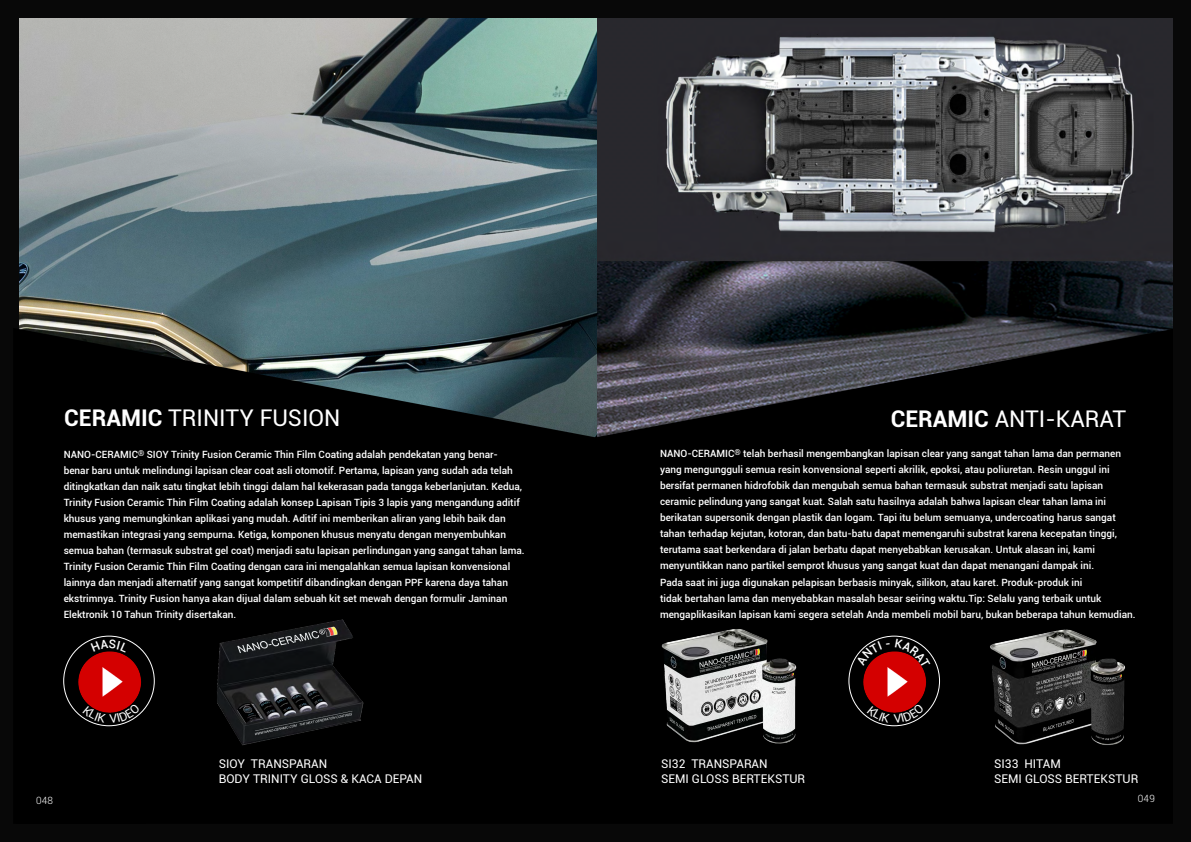
<style>
.page{position:relative;width:1191px;height:842px;background:#000}
.page>*{position:absolute;margin:0;border:0;box-sizing:border-box;transform-origin:0 0}
.t1{font:23px "Roboto";color:#fff}
.t2{font:12px/14.4px "Roboto";color:#fff}
.t3{font:500 10px/16px "Roboto";color:#fff}
.t4{font:300 10px "Roboto";letter-spacing:.03em;color:#fff}
.s1{font-weight:700}
</style>
<div class="page">
<img style="left:19px;top:18px;width:1153px;height:155px">
<img style="left:19px;top:173px;width:1154px;height:554px">
<img style="left:212px;top:619px;width:155px;height:126px">
<svg style="left:64px;top:636px;width:90px;height:90px"></svg>
<img style="left:73px;top:646px;width:73px;height:71px">
<img style="left:650px;top:618px;width:156px;height:126px">
<img style="left:977px;top:616px;width:164px;height:129px">
<svg style="left:849px;top:636px;width:90px;height:90px"></svg>
<img style="left:858px;top:646px;width:73px;height:71px">
<svg style="left:91px;top:640px;width:38px;height:12px"></svg>
<svg style="left:83px;top:704px;width:57px;height:19px"></svg>
<svg style="left:856px;top:639px;width:74px;height:29px"></svg>
<svg style="left:867px;top:704px;width:57px;height:19px"></svg>
<h1 class="t1" style="left:64px;top:404px;width:278px"><span class="s1">CERAMIC</span> TRINITY FUSION</h1>
<p class="t3" style="left:64px;top:447px;width:462px">NANO-CERAMIC<sup>®</sup> SIOY Trinity Fusion Ceramic Thin Film Coating adalah pendekatan yang benar&shy;benar baru untuk melindungi lapisan clear coat asli otomotif. Pertama, lapisan yang sudah ada telah ditingkatkan dan naik satu tingkat lebih tinggi dalam hal kekerasan pada tangga keberlanjutan. Kedua, Trinity Fusion Ceramic Thin Film Coating adalah konsep Lapisan Tipis 3 lapis yang mengandung aditif khusus yang memungkinkan aplikasi yang mudah. Aditif ini memberikan aliran yang lebih baik dan memastikan integrasi yang sempurna. Ketiga, komponen khusus menyatu dengan menyembuhkan semua bahan (termasuk substrat gel coat) menjadi satu lapisan perlindungan yang sangat tahan lama.<br>Trinity Fusion Ceramic Thin Film Coating dengan cara ini mengalahkan semua lapisan konvensional lainnya dan menjadi alternatif yang sangat kompetitif dibandingkan dengan PPF karena daya tahan ekstrimnya. Trinity Fusion hanya akan dijual dalam sebuah kit set mewah dengan formulir Jaminan Elektronik 10 Tahun Trinity disertakan.</p>
<p class="t2" style="left:219px;top:757px;width:205px">SIOY TRANSPARAN<br>BODY TRINITY GLOSS &amp; KACA DEPAN</p>
<h1 class="t1" style="left:890px;top:405px;width:237px"><span class="s1">CERAMIC</span> ANTI-KARAT</h1>
<p class="t3" style="left:660px;top:446px;width:477px">NANO-CERAMIC<sup>®</sup> telah berhasil mengembangkan lapisan clear yang sangat tahan lama dan permanen yang mengungguli semua resin konvensional seperti akrilik, epoksi, atau poliuretan. Resin unggul ini bersifat permanen hidrofobik dan mengubah semua bahan termasuk substrat menjadi satu lapisan ceramic pelindung yang sangat kuat. Salah satu hasilnya adalah bahwa lapisan clear tahan lama ini berikatan supersonik dengan plastik dan logam. Tapi itu belum semuanya, undercoating harus sangat tahan terhadap kejutan, kotoran, dan batu-batu dapat memengaruhi substrat karena kecepatan tinggi, terutama saat berkendara di jalan berbatu dapat menyebabkan kerusakan. Untuk alasan ini, kami menyuntikkan nano partikel semprot khusus yang sangat kuat dan dapat menangani dampak ini.<br>Pada saat ini juga digunakan pelapisan berbasis minyak, silikon, atau karet. Produk-produk ini<br>tidak bertahan lama dan menyebabkan masalah besar seiring waktu.Tip: Selalu yang terbaik untuk mengaplikasikan lapisan kami segera setelah Anda membeli mobil baru, bukan beberapa tahun kemudian.</p>
<p class="t2" style="left:661px;top:757px;width:146px">SI32 TRANSPARAN<br>SEMI GLOSS BERTEKSTUR</p>
<p class="t2" style="left:994px;top:757px;width:146px">SI33 HITAM<br>SEMI GLOSS BERTEKSTUR</p>
<p class="t4" style="left:36px;top:795px;width:19px">048</p>
<p class="t4" style="left:1137px;top:793px;width:19px">049</p>
</div>
